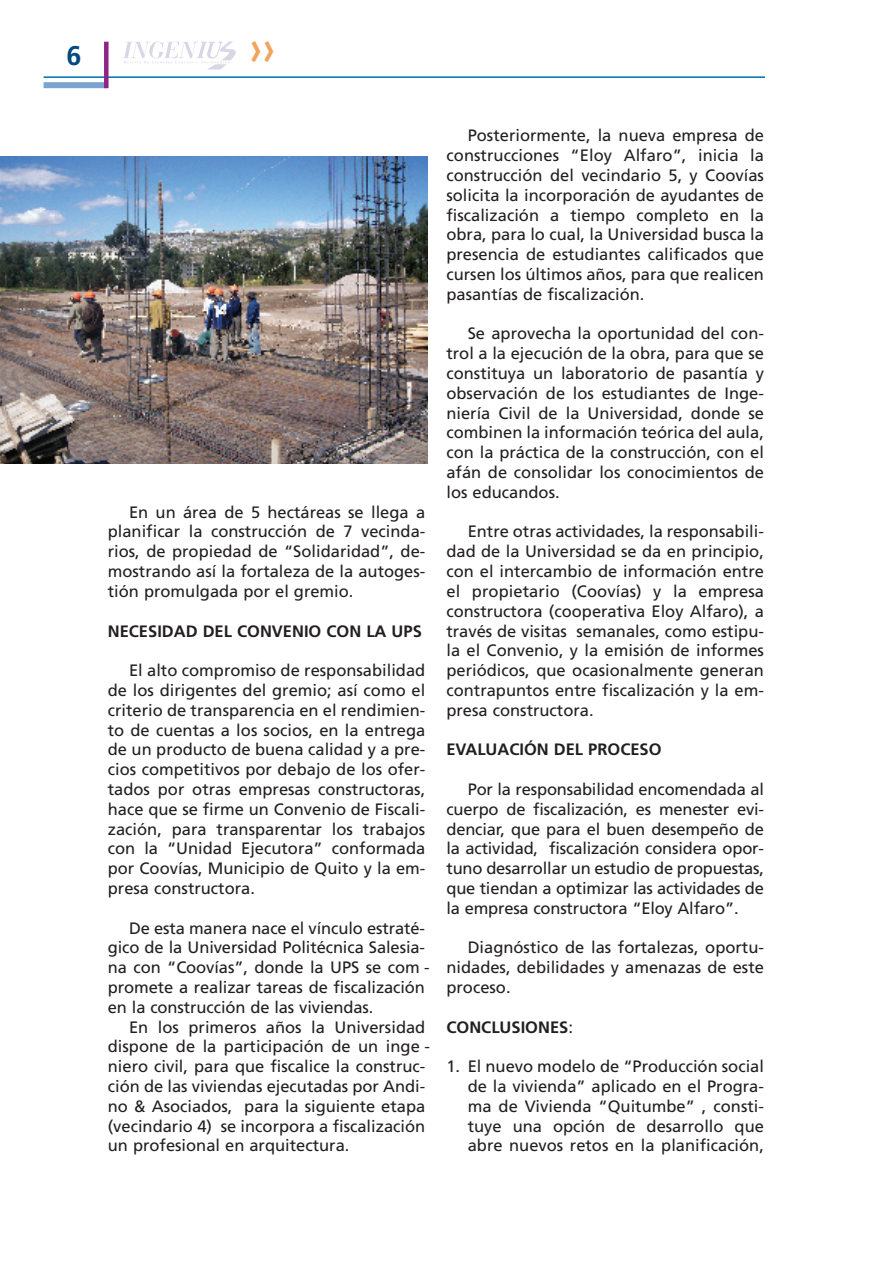
<style>
.page{position:relative;width:893px;height:1263px;background:#fff}
.page>*{position:absolute;margin:0;border:0;box-sizing:border-box;transform-origin:0 0}
.t1{font:700 45px "Eurostile";color:#f1a45c}
.t2{font:700 27px "Frutiger";color:#014981}
.t3{font:16.5px/19.8px "Frutiger";color:#231f20;text-align:justify}
.t4{font:700 16.5px "Frutiger";color:#231f20}
.s1{font-weight:400}
</style>
<div class="page">
<div style="left:44px;top:82px;width:62px;height:6px;background:#7ba3d0"></div>
<hr style="left:44px;top:76px;width:721px;height:2px;background:#006caf">
<div style="left:104px;top:42px;width:5px;height:46px;background:#8e2585"></div>
<svg style="left:123px;top:41px;width:113px;height:29px"></svg>
<img style="left:0;top:157px;width:427px;height:307px">
<h2 class="t2" style="left:66px;top:44px;width:17px">6</h2>
<h1 class="t1" style="left:249px;top:27px;width:27px">››</h1>
<p class="t3" style="left:108px;top:503px;width:319px;text-indent:21px">En un área de 5 hec tá reas se lle ga a pla ni fi car la cons truc ción de 7 ve cin da - rios, de pro pie dad de “So li da ri dad”, de - mos tran do así la for ta le za de la au to ges - tión pro mul ga da por el gre mio.</p>
<p class="t4" style="left:108px;top:624px;width:316px">NE CE SI DAD DEL CON VE NIO CON LA UPS</p>
<p class="t3" style="left:108px;top:662px;width:319px;text-indent:21px">El al to com pro mi so de res pon sa bi li dad de los di ri gen tes del gre mio; así co mo el cri te rio de trans pa ren cia en el ren di mien - to de cuen tas a los so cios, en la en tre ga de un pro duc to de bue na ca li dad y a pre - cios com pe ti ti vos por de ba jo de los ofer - ta dos por otras em pre sas cons truc to ras, ha ce que se fir me un Con ve nio de Fis ca li - za ción, pa ra trans pa ren tar los tra ba jos con la “Uni dad Eje cu to ra” con for ma da por Coo vías, Mu ni ci pio de Qui to y la em - pre sa cons truc to ra.</p>
<p class="t3" style="left:108px;top:919px;width:323px;text-align:left;text-indent:21px">De es ta ma ne ra na ce el vín cu lo es tra té - gi co de la Uni ver si dad Po li téc ni ca Sa le sia - na con “Coo vías”, don de la UPS se com - pro me te a rea li zar ta reas de fis ca li za ción en la cons truc ción de las vi vien das.</p>
<p class="t3" style="left:108px;top:1018px;width:324px;text-align:left;text-indent:21px">En los pri me ros años la Uni ver si dad dis po ne de la par ti ci pa ción de un in ge - nie ro ci vil, pa ra que fis ca li ce la cons truc - ción de las vi vien das eje cu ta das por An di - no &amp; Aso cia dos, pa ra la si guien te eta pa (ve cin da rio 4) se in cor po ra a fis ca li za ción un pro fe sio nal en ar qui tec tu ra.</p>
<p class="t3" style="left:446px;top:127px;width:319px;text-indent:21px">Pos te rior men te, la nue va em pre sa de cons truc cio nes “Eloy Al fa ro”, ini cia la cons truc ción del ve cin da rio 5, y Coo vías so li ci ta la in cor po ra ción de ayu dan tes de fis ca li za ción a tiem po com ple to en la obra, pa ra lo cual, la Uni ver si dad bus ca la pre sen cia de es tu dian tes ca li fi ca dos que cur sen los úl ti mos años, pa ra que rea li cen pa san tías de fis ca li za ción.</p>
<p class="t3" style="left:446px;top:325px;width:319px;text-indent:21px">Se apro ve cha la opor tu ni dad del con - trol a la eje cu ción de la obra, pa ra que se cons ti tu ya un la bo ra to rio de pa san tía y ob ser va ción de los es tu dian tes de In ge - nie ría Ci vil de la Uni ver si dad, don de se com bi nen la in for ma ción teó ri ca del au la, con la prác ti ca de la cons truc ción, con el afán de con so li dar los co no ci mien tos de los edu can dos.</p>
<p class="t3" style="left:446px;top:523px;width:319px;text-indent:21px">En tre otras ac ti vi da des, la res pon sa bi li - dad de la Uni ver si dad se da en prin ci pio, con el in ter cam bio de in for ma ción en tre el pro pie ta rio (Coo vías) y la em pre sa cons truc to ra (coo pe ra ti va Eloy Al fa ro), a tra vés de vi si tas se ma na les, co mo es ti pu - la el Con ve nio, y la emi sión de in for mes pe rió di cos, que oca sio nal men te ge ne ran con tra pun tos en tre fis ca li za ción y la em - pre sa cons truc to ra.</p>
<p class="t4" style="left:446px;top:743px;width:217px">EVA LUA CIÓN DEL PRO CE SO</p>
<p class="t3" style="left:446px;top:780px;width:319px;text-indent:21px">Por la res pon sa bi li dad en co men da da al cuer po de fis ca li za ción, es me nes ter evi - den ciar, que pa ra el buen de sem pe ño de la ac ti vi dad, fis ca li za ción considera opor - tu no de sa rro llar un es tu dio de pro pues tas, que tien dan a op ti mi zar las ac ti vi da des de la em pre sa cons truc to ra “Eloy Al fa ro”.</p>
<p class="t3" style="left:446px;top:939px;width:319px;text-indent:21px">Diag nós ti co de las for ta le zas, opor tu - ni da des, de bi li da des y ame na zas de es te pro ce so.</p>
<p class="t4" style="left:446px;top:1020px;width:128px">CON CLU SIO NES<span class="s1">:</span></p>
<p class="t3" style="left:468px;top:1058px;width:298px;text-indent:-21px">1. El nue vo mo de lo de “Pro duc ción so cial de la vi vien da” apli ca do en el Pro gra - ma de Vi vien da “Qui tum be” , cons ti - tu ye una op ción de de sa rro llo que abre nue vos re tos en la pla ni fi ca ción,</p>
</div>
